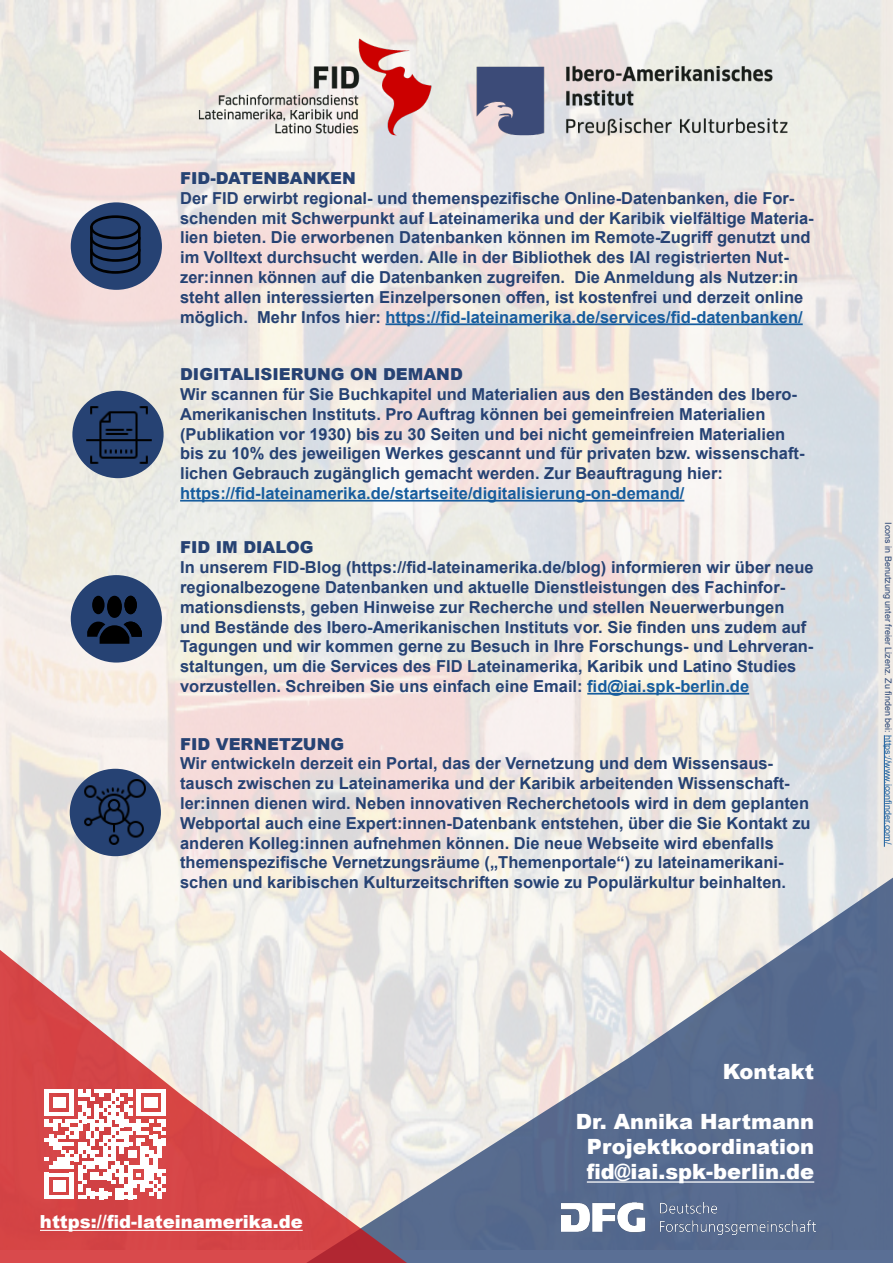
<style>
.page{position:relative;width:893px;height:1263px;background:#fff}
.page>*{position:absolute;margin:0;border:0;box-sizing:border-box;transform-origin:0 0}
.t1{font:900 21px/25.2px "Arial";color:#fff}
.t2{font:900 18px "Arial";color:#fff}
.t3{font:700 16.5px/19.8px "Arial";color:#264273}
.t4{font:700 16.5px "Arial";color:#175d9e}
.t5{font:900 16.5px "Arial";color:#264273}
.t6{font:9px "Arial";color:#264273}
.s1{color:#175d9e}
</style>
<div class="page">
<img style="left:0;top:0;width:893px;height:950px">
<div style="left:71px;top:202px;width:91px;height:88px;background:#264273;border-radius:50%"></div>
<div style="left:72px;top:391px;width:92px;height:87px;background:#264273;border-radius:50%"></div>
<div style="left:71px;top:575px;width:91px;height:87px;background:#264273;border-radius:50%"></div>
<div style="left:70px;top:769px;width:91px;height:87px;background:#264273;border-radius:50%"></div>
<svg style="left:90px;top:215px;width:51px;height:59px"></svg>
<img style="left:86px;top:403px;width:65px;height:64px">
<svg style="left:87px;top:596px;width:55px;height:48px"></svg>
<img style="left:81px;top:779px;width:65px;height:67px">
<hr style="left:385px;top:323px;width:418px;height:2px;background:#175d9e">
<hr style="left:180px;top:500px;width:504px;height:2px;background:#175d9e">
<hr style="left:587px;top:693px;width:162px;height:1px;background:#175d9e">
<svg style="left:292px;top:878px;width:601px;height:385px;background:#9ca5b7"></svg>
<svg style="left:0;top:950px;width:419px;height:313px;background:#e0a3a1"></svg>
<svg style="left:45px;top:1089px;width:121px;height:110px"></svg>
<hr style="left:40px;top:1230px;width:263px;height:1px;background:#fff">
<hr style="left:587px;top:1181px;width:227px;height:2px;background:#fff">
<img style="left:561px;top:1202px;width:254px;height:32px">
<img style="left:189px;top:33px;width:608px;height:108px">
<hr style="left:884px;top:735px;width:1px;height:112px;background:#175d9e">
<p class="t5" style="left:180px;top:166px;width:177px">FID-DATENBANKEN</p>
<p class="t3" style="left:180px;top:188px;width:635px">Der FID erwirbt regional- und themenspezifische Online-Datenbanken, die For&shy;schenden mit Schwerpunkt auf Lateinamerika und der Karibik vielfältige Materia&shy;lien bieten. Die erworbenen Datenbanken können im Remote-Zugriff genutzt und im Volltext durchsucht werden. Alle in der Bibliothek des IAI registrierten Nut&shy;zer:innen können auf die Datenbanken zugreifen. Die Anmeldung als Nutzer:in steht allen interessierten Einzelpersonen offen, ist kostenfrei und derzeit online möglich. Mehr Infos hier: <span class="s1">https://fid-lateinamerika.de/services/fid-datenbanken/</span></p>
<p class="t5" style="left:180px;top:362px;width:284px">DIGITALISIERUNG ON DEMAND</p>
<p class="t3" style="left:180px;top:384px;width:618px">Wir scannen für Sie Buchkapitel und Materialien aus den Beständen des Ibero-<br>Amerikanischen Instituts. Pro Auftrag können bei gemeinfreien Materialien</p>
<p class="t3" style="left:180px;top:424px;width:626px">(Publikation vor 1930) bis zu 30 Seiten und bei nicht gemeinfreien Materialien bis zu 10% des jeweiligen Werkes gescannt und für privaten bzw. wissenschaft&shy;lichen Gebrauch zugänglich gemacht werden. Zur Beauftragung hier:</p>
<p class="t4" style="left:180px;top:481px;width:506px">https://fid-lateinamerika.de/startseite/digitalisierung-on-demand/</p>
<p class="t5" style="left:180px;top:535px;width:135px">FID IM DIALOG</p>
<p class="t3" style="left:180px;top:558px;width:635px">In unserem FID-Blog (https://fid-lateinamerika.de/blog) informieren wir über neue regionalbezogene Datenbanken und aktuelle Dienstleistungen des Fachinfor&shy;mationsdiensts, geben Hinweise zur Recherche und stellen Neuerwerbungen und Bestände des Ibero-Amerikanischen Instituts vor. Sie finden uns zudem auf Tagungen und wir kommen gerne zu Besuch in Ihre Forschungs- und Lehrveran&shy;staltungen, um die Services des FID Lateinamerika, Karibik und Latino Studies vorzustellen. Schreiben Sie uns einfach eine Email: <span class="s1">fid@iai.spk-berlin.de</span></p>
<p class="t5" style="left:180px;top:732px;width:166px">FID VERNETZUNG</p>
<p class="t3" style="left:180px;top:754px;width:632px">Wir entwickeln derzeit ein Portal, das der Vernetzung und dem Wissensaus&shy;tausch zwischen zu Lateinamerika und der Karibik arbeitenden Wissenschaft&shy;ler:innen dienen wird. Neben innovativen Recherchetools wird in dem geplanten Webportal auch eine Expert:innen-Datenbank entstehen, über die Sie Kontakt zu anderen Kolleg:innen aufnehmen können. Die neue Webseite wird ebenfalls</p>
<p class="t3" style="left:180px;top:853px;width:608px">themenspezifische Vernetzungsräume („Themenportale“) zu lateinamerikani&shy;schen und karibischen Kulturzeitschriften sowie zu Populärkultur beinhalten.</p>
<p class="t2" style="left:40px;top:1208px;width:264px">https://fid-lateinamerika.de</p>
<p class="t1" style="left:723px;top:1058px;width:93px">Kontakt</p>
<p class="t1" style="left:576px;top:1108px;width:240px">Dr. Annika Hartmann</p>
<p class="t1" style="left:587px;top:1133px;width:229px">Projektkoordination fid@iai.spk-berlin.de</p>
<p class="t6" style="left:895px;top:522px;width:324px;rotate:90deg">Icons in Benutzung unter freier Lizenz. Zu finden bei: <span class="s1">https://www.iconfinder.com/</span></p>
</div>
